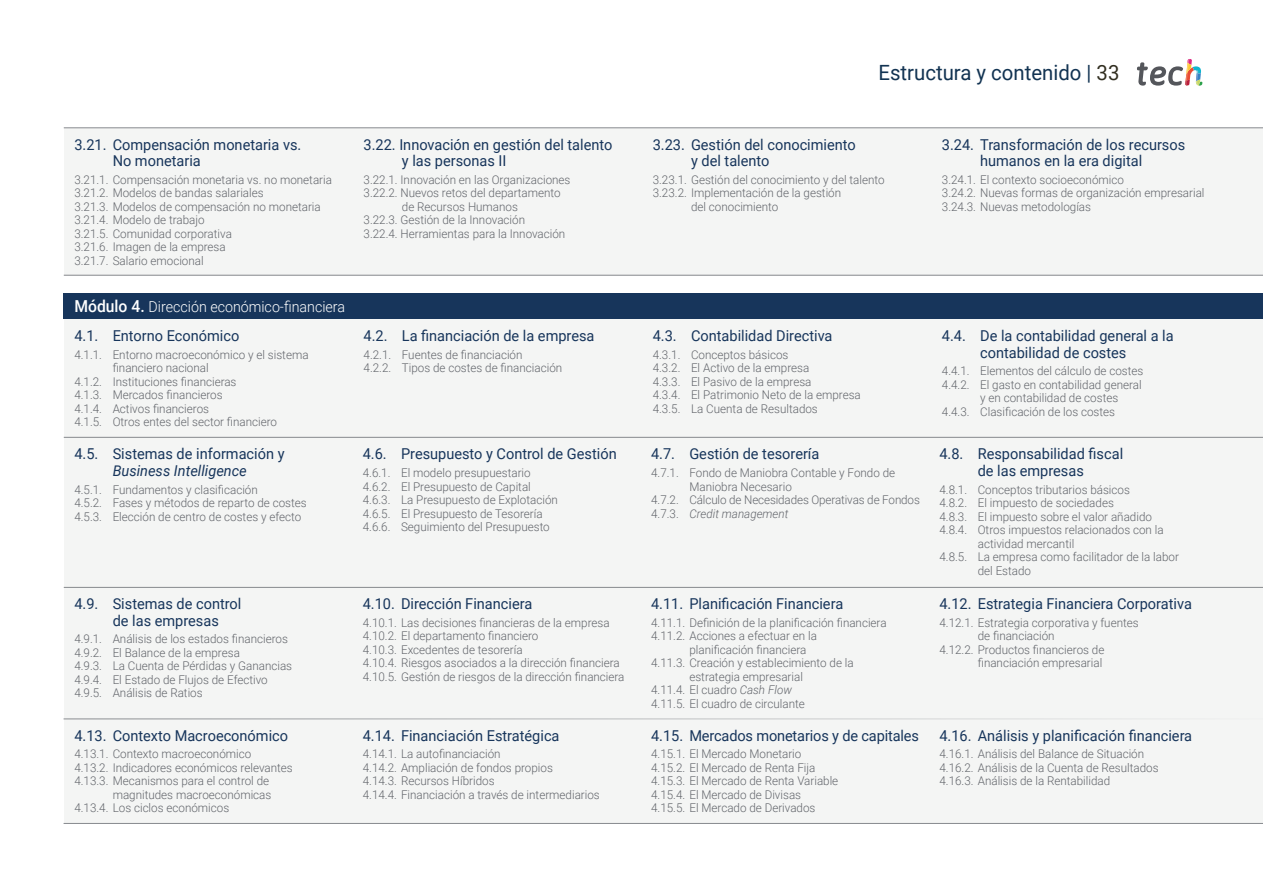
<style>
.page{position:relative;width:1263px;height:893px;background:#fff}
.page>*{position:absolute;margin:0;border:0;box-sizing:border-box;transform-origin:0 0}
.t1{font:21px "Roboto";color:#123352}
.t2{font:15px/16.5px "Roboto";color:#17355b}
.t3{font:300 15px "Roboto";color:#fff;scale:.95 1}
.t4{font:italic 15px "Roboto";color:#17355b}
.t5{font:300 12px/13.5px "Roboto";color:#61646a}
.t6{font:italic 300 12px "Roboto";color:#61646a}
.s1{font-weight:500;font-size:16.5px}
.s2{color:#312e20}
.s3{font-style:normal}
.s4{font-style:italic}
</style>
<div class="page">
<div style="left:64px;top:128px;width:1199px;height:147px;background:#f4f5f4"></div>
<hr style="left:64px;top:275px;width:1199px;height:1px;background:#878a8e">
<hr style="left:64px;top:128px;width:1199px;height:1px;background:#878a8e">
<div style="left:64px;top:319px;width:1199px;height:505px;background:#f4f5f4"></div>
<div style="left:64px;top:294px;width:1199px;height:25px;background:#17355b"></div>
<hr style="left:64px;top:437px;width:1199px;height:1px;background:#878a8e">
<hr style="left:64px;top:719px;width:1199px;height:1px;background:#878a8e">
<hr style="left:64px;top:823px;width:1199px;height:1px;background:#878a8e">
<hr style="left:64px;top:587px;width:1199px;height:1px;background:#878a8e">
<svg style="left:1137px;top:59px;width:65px;height:27px"></svg>
<p class="t2" style="left:113px;top:136px;width:190px;text-indent:-38px">3.21. Compensación monetaria vs.<br>No monetaria</p>
<p class="t5" style="left:74px;top:172px;width:259px">3.21.1. Compensación monetaria vs. no monetaria 3.21.2. Modelos de bandas salariales<br>3.21.3. Modelos de compensación no monetaria 3.21.4. Modelo de trabajo<br>3.21.5. Comunidad corporativa<br>3.21.6. Imagen de la empresa<br>3.21.7. Salario emocional</p>
<p class="t3" style="left:74px;top:297px;width:286px"><span class="s1">Módulo 4.</span> Dirección económico-financiera</p>
<p class="t2" style="left:74px;top:327px;width:166px">4.1. Entorno Económico</p>
<p class="t5" style="left:74px;top:347px;width:236px">4.1.1. Entorno macroeconómico y el sistema</p>
<p class="t5" style="left:113px;top:361px;width:98px">financiero nacional</p>
<p class="t5" style="left:74px;top:374px;width:164px">4.1.2. Instituciones financieras</p>
<p class="t5" style="left:74px;top:388px;width:150px">4.1.3. Mercados financieros</p>
<p class="t5" style="left:74px;top:401px;width:136px">4.1.4. Activos financieros</p>
<p class="t5" style="left:74px;top:415px;width:204px">4.1.5. Otros entes del sector financiero</p>
<p class="t2" style="left:74px;top:445px;width:212px">4.5. Sistemas de información y</p>
<p class="t4" style="left:113px;top:460px;width:136px">Business Intelligence</p>
<p class="t5" style="left:74px;top:482px;width:234px">4.5.1. Fundamentos y clasificación<br>4.5.2. Fases y métodos de reparto de costes<br>4.5.3. Elección de centro de costes y efecto</p>
<p class="t2" style="left:402px;top:136px;width:212px;text-indent:-38px">3.22. Innovación en gestión del talento y las personas II</p>
<p class="t5" style="left:364px;top:172px;width:208px">3.22.1. Innovación en las Organizaciones</p>
<p class="t5" style="left:364px;top:186px;width:199px">3.22.2. Nuevos retos del departamento</p>
<p class="t5" style="left:402px;top:199px;width:118px">de Recursos Humanos</p>
<p class="t5" style="left:364px;top:213px;width:163px">3.22.3. Gestión de la Innovación</p>
<p class="t5" style="left:364px;top:226px;width:203px">3.22.4. Herramientas para la Innovación</p>
<p class="t2" style="left:364px;top:327px;width:232px">4.2. La financiación de la empresa</p>
<p class="t5" style="left:364px;top:347px;width:200px">4.2.1. Fuentes de financiación<br>4.2.2. Tipos de costes de financiación</p>
<p class="t2" style="left:363px;top:445px;width:255px">4.6. Presupuesto y Control de Gestión</p>
<p class="t5" style="left:363px;top:466px;width:197px">4.6.1. El modelo presupuestario 4.6.2. El Presupuesto de Capital 4.6.3. La Presupuesto de Explotación 4.6.5. El Presupuesto de Tesorería 4.6.6. Seguimiento del Presupuesto</p>
<p class="t2" style="left:113px;top:595px;width:130px;text-indent:-38px">4.9. Sistemas de control de las empresas</p>
<p class="t5" style="left:74px;top:632px;width:219px">4.9.1. Análisis de los estados financieros 4.9.2. El Balance de la empresa<br>4.9.3. La Cuenta de Pérdidas y Ganancias 4.9.4. El Estado de Flujos de Efectivo 4.9.5. Análisis de Ratios</p>
<p class="t2" style="left:74px;top:726px;width:215px">4.13. Contexto Macroeconómico</p>
<p class="t5" style="left:74px;top:747px;width:178px">4.13.1. Contexto macroeconómico</p>
<p class="t5" style="left:74px;top:760px;width:220px">4.13.2. Indicadores económicos relevantes</p>
<p class="t5" style="left:74px;top:774px;width:196px">4.13.3. Mecanismos para el control de</p>
<p class="t5" style="left:113px;top:787px;width:160px">magnitudes macroeconómicas</p>
<p class="t5" style="left:74px;top:801px;width:156px">4.13.4. Los ciclos económicos</p>
<p class="t2" style="left:363px;top:595px;width:171px">4.10. Dirección Financiera</p>
<p class="t5" style="left:363px;top:615px;width:263px">4.10.1. Las decisiones financieras de la empresa 4.10.2. El departamento financiero<br>4.10.3. Excedentes de tesorería<br>4.10.4. Riesgos asociados a la dirección financiera 4.10.5. Gestión de riesgos de la dirección financiera</p>
<p class="t2" style="left:363px;top:726px;width:198px">4.14. Financiación Estratégica</p>
<p class="t5" style="left:363px;top:747px;width:239px">4.14.1. La autofinanciación<br>4.14.2. Ampliación de fondos propios<br>4.14.3. Recursos Híbridos<br>4.14.4. Financiación a través de intermediarios</p>
<h1 class="t1" style="left:878px;top:57px;width:242px">Estructura y contenido | <span class="s2">33</span></h1>
<p class="t2" style="left:691px;top:136px;width:166px;text-indent:-38px">3.23. Gestión del conocimiento y del talento</p>
<p class="t5" style="left:653px;top:172px;width:233px">3.23.1. Gestión del conocimiento y del talento</p>
<p class="t5" style="left:653px;top:186px;width:190px">3.23.2. Implementación de la gestión</p>
<p class="t5" style="left:691px;top:199px;width:89px">del conocimiento</p>
<p class="t2" style="left:942px;top:136px;width:245px;text-align:center">3.24. Transformación de los recursos humanos en la era digital</p>
<p class="t5" style="left:942px;top:172px;width:264px">3.24.1. El contexto socioeconómico<br>3.24.2. Nuevas formas de organización empresarial<br>3.24.3. Nuevas metodologías</p>
<p class="t2" style="left:653px;top:327px;width:181px">4.3. Contabilidad Directiva</p>
<p class="t5" style="left:653px;top:347px;width:210px">4.3.1. Conceptos básicos<br>4.3.2. El Activo de la empresa<br>4.3.3. El Pasivo de la empresa<br>4.3.4. El Patrimonio Neto de la empresa<br>4.3.5. La Cuenta de Resultados</p>
<p class="t2" style="left:651px;top:445px;width:170px">4.7. Gestión de tesorería</p>
<p class="t5" style="left:651px;top:466px;width:246px">4.7.1. Fondo de Maniobra Contable y Fondo de</p>
<p class="t5" style="left:689px;top:479px;width:104px">Maniobra Necesario</p>
<p class="t5" style="left:651px;top:493px;width:270px">4.7.2. Cálculo de Necesidades Operativas de Fondos</p>
<p class="t6" style="left:651px;top:505px;width:139px"><span class="s3">4.7.3.</span> Credit management</p>
<p class="t2" style="left:651px;top:595px;width:194px">4.11. Planificación Financiera</p>
<p class="t5" style="left:651px;top:615px;width:237px">4.11.1. Definición de la planificación financiera</p>
<p class="t5" style="left:651px;top:629px;width:167px">4.11.2. Acciones a efectuar en la</p>
<p class="t5" style="left:689px;top:642px;width:118px">planificación financiera</p>
<p class="t5" style="left:651px;top:656px;width:204px">4.11.3. Creación y establecimiento de la</p>
<p class="t5" style="left:689px;top:669px;width:115px">estrategia empresarial</p>
<p class="t5" style="left:651px;top:683px;width:142px">4.11.4. El cuadro <span class="s4">Cash Flow</span></p>
<p class="t5" style="left:651px;top:696px;width:155px">4.11.5. El cuadro de circulante</p>
<p class="t2" style="left:651px;top:726px;width:269px">4.15. Mercados monetarios y de capitales</p>
<p class="t5" style="left:651px;top:747px;width:189px">4.15.1. El Mercado Monetario<br>4.15.2. El Mercado de Renta Fija<br>4.15.3. El Mercado de Renta Variable<br>4.15.4. El Mercado de Divisas<br>4.15.5. El Mercado de Derivados</p>
<p class="t2" style="left:980px;top:327px;width:195px;text-indent:-38px">4.4. De la contabilidad general a la contabilidad de costes</p>
<p class="t5" style="left:942px;top:364px;width:203px">4.4.1. Elementos del cálculo de costes</p>
<p class="t5" style="left:942px;top:377px;width:201px">4.4.2. El gasto en contabilidad general</p>
<p class="t5" style="left:980px;top:391px;width:140px">y en contabilidad de costes</p>
<p class="t5" style="left:942px;top:404px;width:175px">4.4.3. Clasificación de los costes</p>
<p class="t2" style="left:939px;top:445px;width:185px;text-align:center">4.8. Responsabilidad fiscal de las empresas</p>
<p class="t5" style="left:939px;top:482px;width:192px">4.8.1. Conceptos tributarios básicos</p>
<p class="t5" style="left:939px;top:496px;width:176px">4.8.2. El impuesto de sociedades</p>
<p class="t5" style="left:939px;top:509px;width:214px">4.8.3. El impuesto sobre el valor añadido</p>
<p class="t5" style="left:939px;top:523px;width:226px">4.8.4. Otros impuestos relacionados con la</p>
<p class="t5" style="left:978px;top:536px;width:98px">actividad mercantil</p>
<p class="t5" style="left:939px;top:550px;width:241px">4.8.5. La empresa como facilitador de la labor</p>
<p class="t5" style="left:978px;top:563px;width:55px">del Estado</p>
<p class="t2" style="left:939px;top:595px;width:254px">4.12. Estrategia Financiera Corporativa</p>
<p class="t5" style="left:939px;top:615px;width:201px">4.12.1. Estrategia corporativa y fuentes</p>
<p class="t5" style="left:978px;top:629px;width:78px">de financiación</p>
<p class="t5" style="left:939px;top:642px;width:166px">4.12.2. Productos financieros de</p>
<p class="t5" style="left:978px;top:656px;width:126px">financiación empresarial</p>
<p class="t2" style="left:939px;top:726px;width:254px">4.16. Análisis y planificación financiera</p>
<p class="t5" style="left:939px;top:747px;width:221px">4.16.1. Análisis del Balance de Situación<br>4.16.2. Análisis de la Cuenta de Resultados<br>4.16.3. Análisis de la Rentabilidad</p>
</div>
